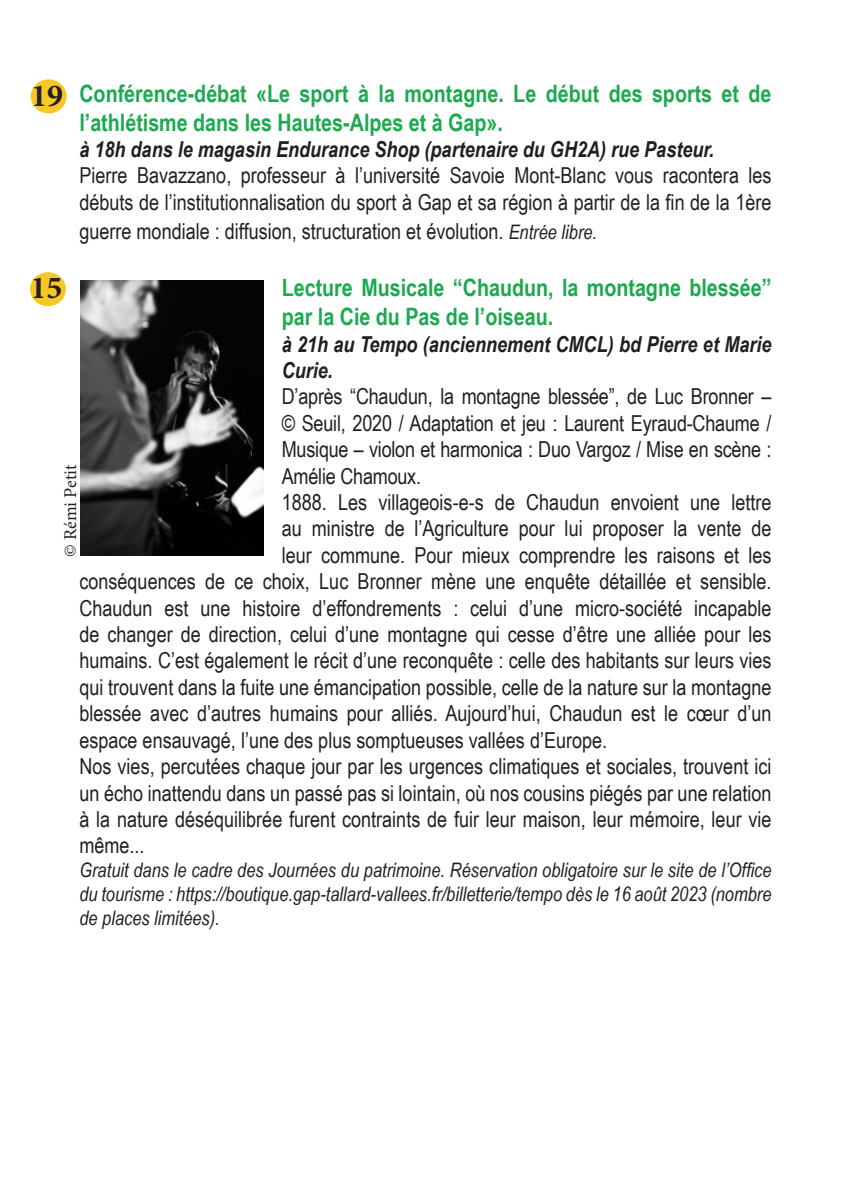
<style>
.page{position:relative;width:851px;height:1191px;background:#fff}
.page>*{position:absolute;margin:0;border:0;box-sizing:border-box;transform-origin:0 0}
.t1{font:700 32px "Minion Pro";color:#231f20}
.t2{font:700 24px/28.8px "Arial Narrow";color:#1ca94f}
.t3{font:22px/26.4px "Arial Narrow";color:#231f20;text-align:justify}
.t4{font:italic 700 22px/26.4px "Arial Narrow";color:#231f20}
.t5{font:italic 20px/24px "Arial Narrow";color:#231f20;text-align:justify}
.t6{font:18px "Minion Pro";color:#231f20}
.s1{font-style:italic;font-size:20px}
</style>
<div class="page">
<img style="left:80px;top:281px;width:184px;height:275px">
<div style="left:30px;top:272px;width:36px;height:34px;background:#f7c627;border-radius:50%"></div>
<div style="left:31px;top:79px;width:36px;height:34px;background:#f7c627;border-radius:50%"></div>
<p class="t2" style="left:79px;top:78px;width:693px">Conférence-débat «Le sport à la montagne. Le début des sports et de l’athlétisme dans les Hautes-Alpes et à Gap».</p>
<p class="t4" style="left:79px;top:135px;width:636px">à 18h dans le magasin Endurance Shop (partenaire du GH2A) rue Pasteur.</p>
<p class="t3" style="left:79px;top:162px;width:693px">Pierre Bavazzano, professeur à l’université Savoie Mont-Blanc vous racontera les débuts de l’institutionnalisation du sport à Gap et sa région à partir de la fin de la 1ère</p>
<p class="t3" style="left:79px;top:217px;width:519px">guerre mondiale : diffusion, structuration et évolution. <span class="s1">Entrée libre.</span></p>
<p class="t2" style="left:282px;top:272px;width:491px">Lecture Musicale “Chaudun, la montagne blessée” par la Cie du Pas de l’oiseau.</p>
<p class="t4" style="left:282px;top:329px;width:491px">à 21h au Tempo (anciennement CMCL) bd Pierre et Marie<br>Curie.</p>
<p class="t3" style="left:282px;top:382px;width:491px">D’après “Chaudun, la montagne blessée”, de Luc Bronner – © Seuil, 2020 / Adaptation et jeu : Laurent Eyraud-Chaume / Musique – violon et harmonica : Duo Vargoz / Mise en scène :<br>Amélie Chamoux.</p>
<p class="t3" style="left:282px;top:488px;width:491px">1888. Les villageois-e-s de Chaudun envoient une lettre</p>
<p class="t3" style="left:282px;top:514px;width:491px">au ministre de l’Agriculture pour lui proposer la vente de</p>
<p class="t3" style="left:282px;top:541px;width:491px">leur commune. Pour mieux comprendre les raisons et les</p>
<p class="t3" style="left:79px;top:567px;width:693px">conséquences de ce choix, Luc Bronner mène une enquête détaillée et sensible.</p>
<p class="t3" style="left:79px;top:594px;width:693px">Chaudun est une histoire d’effondrements : celui d’une micro-société incapable</p>
<p class="t3" style="left:79px;top:620px;width:693px">de changer de direction, celui d’une montagne qui cesse d’être une alliée pour les</p>
<p class="t3" style="left:79px;top:646px;width:693px">humains. C’est également le récit d’une reconquête : celle des habitants sur leurs vies</p>
<p class="t3" style="left:79px;top:673px;width:693px">qui trouvent dans la fuite une émancipation possible, celle de la nature sur la montagne</p>
<p class="t3" style="left:79px;top:699px;width:693px">blessée avec d’autres humains pour alliés. Aujourd’hui, Chaudun est le cœur d’un</p>
<p class="t3" style="left:79px;top:726px;width:529px">espace ensauvagé, l’une des plus somptueuses vallées d’Europe.</p>
<p class="t3" style="left:79px;top:752px;width:693px">Nos vies, percutées chaque jour par les urgences climatiques et sociales, trouvent ici un écho inattendu dans un passé pas si lointain, où nos cousins piégés par une relation à la nature déséquilibrée furent contraints de fuir leur maison, leur mémoire, leur vie même...</p>
<p class="t5" style="left:79px;top:858px;width:693px">Gratuit dans le cadre des Journées du patrimoine. Réservation obligatoire sur le site de l’Office du tourisme : https://boutique.gap-tallard-vallees.fr/billetterie/tempo dès le 16 août 2023 (nombre de places limitées).</p>
<p class="t1" style="left:31px;top:73px;width:33px">19</p>
<p class="t1" style="left:31px;top:265px;width:33px">15</p>
<p class="t6" style="left:58px;top:557px;width:94px;rotate:-90deg">© Rémi Petit</p>
</div>
